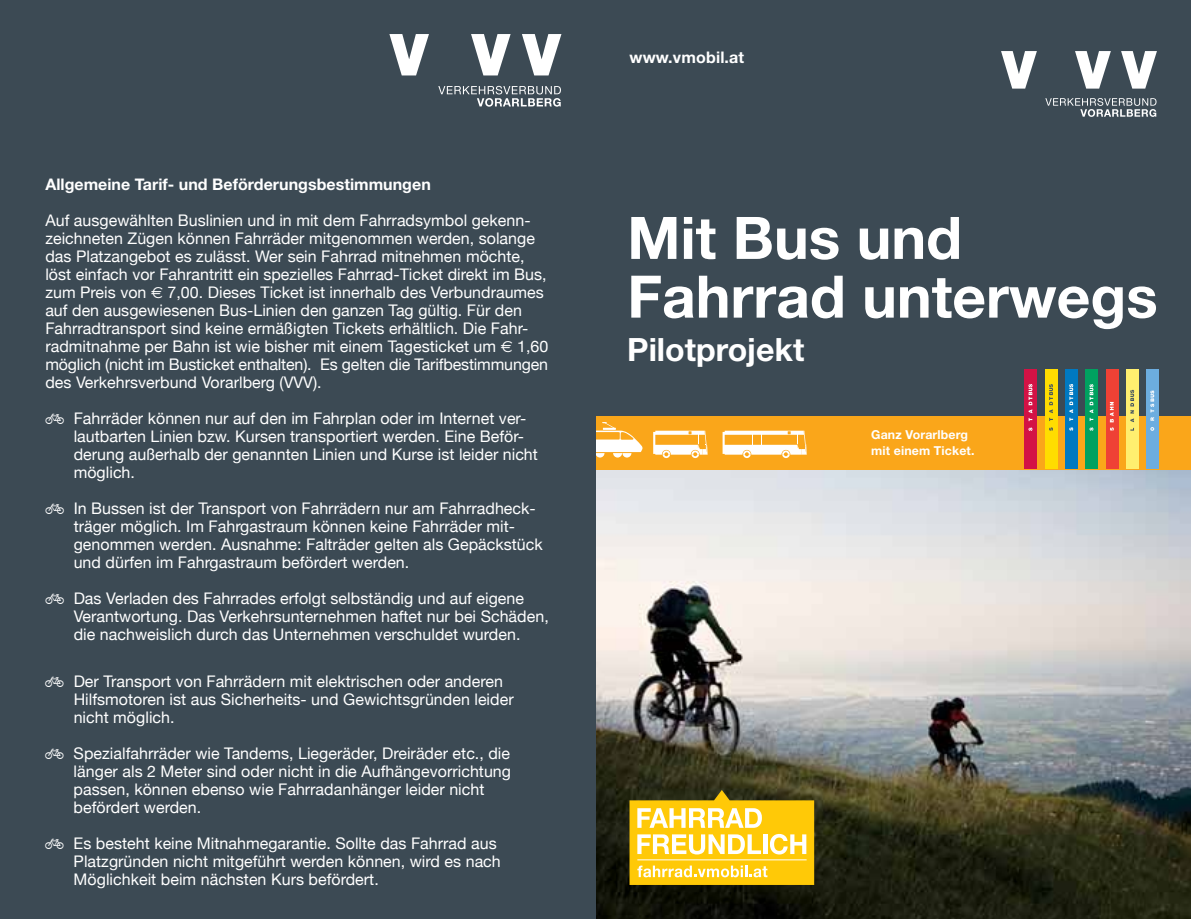
<style>
.page{position:relative;width:1191px;height:919px;background:#fff}
.page>*{position:absolute;margin:0;border:0;box-sizing:border-box;transform-origin:0 0}
.t1{font:700 58.6px/58.6px "Helvetica Neue";color:#fff}
.t2{font:700 32px "Helvetica Neue";color:#fff}
.t3{font:16px/18px "Helvetica Neue";color:#fff}
.t4{font:700 16px "Helvetica Neue";color:#fff}
.t5{font:700 12.4px/15.4px "Helvetica Neue";letter-spacing:.01em;color:#fff}
.s1{font-family:"Euro Sans"}
.s2{font-family:"Oe BB"}
</style>
<div class="page">
<img style="left:595px;top:469px;width:596px;height:449px">
<div style="left:595px;top:0;width:596px;height:419px;background:#3c4a54"></div>
<div style="left:595px;top:415px;width:596px;height:54px;background:#faa61a"></div>
<svg style="left:653px;top:430px;width:55px;height:28px"></svg>
<svg style="left:722px;top:430px;width:85px;height:28px"></svg>
<svg style="left:595px;top:422px;width:48px;height:35px"></svg>
<div style="left:1024px;top:369px;width:13px;height:100px;background:#d31245"></div>
<div style="left:1045px;top:369px;width:12px;height:100px;background:#fd0"></div>
<div style="left:1065px;top:369px;width:12px;height:100px;background:#0079c1"></div>
<div style="left:1085px;top:369px;width:13px;height:100px;background:#00a160"></div>
<div style="left:1105px;top:369px;width:13px;height:100px;background:#ef4135"></div>
<div style="left:1126px;top:369px;width:12px;height:100px;background:#ffef6f"></div>
<div style="left:1146px;top:369px;width:12px;height:100px;background:#6caddf"></div>
<svg style="left:1028px;top:427px;width:4px;height:4px"></svg>
<svg style="left:1028px;top:384px;width:4px;height:37px"></svg>
<svg style="left:1049px;top:427px;width:4px;height:4px"></svg>
<svg style="left:1049px;top:384px;width:4px;height:37px"></svg>
<svg style="left:1069px;top:427px;width:4px;height:3px"></svg>
<svg style="left:1069px;top:384px;width:4px;height:37px"></svg>
<svg style="left:1089px;top:384px;width:4px;height:37px"></svg>
<svg style="left:1109px;top:402px;width:4px;height:28px"></svg>
<svg style="left:1130px;top:390px;width:4px;height:32px"></svg>
<svg style="left:1150px;top:427px;width:4px;height:4px"></svg>
<svg style="left:1150px;top:390px;width:4px;height:30px"></svg>
<svg style="left:1001px;top:51px;width:36px;height:38px"></svg>
<svg style="left:1075px;top:51px;width:35px;height:38px"></svg>
<svg style="left:1121px;top:51px;width:36px;height:38px"></svg>
<svg style="left:1045px;top:98px;width:111px;height:19px"></svg>
<div style="left:0;top:0;width:595px;height:918px;background:#3c4a54"></div>
<svg style="left:389px;top:34px;width:40px;height:41px"></svg>
<svg style="left:471px;top:34px;width:39px;height:41px"></svg>
<svg style="left:522px;top:34px;width:39px;height:41px"></svg>
<svg style="left:438px;top:86px;width:123px;height:21px"></svg>
<svg style="left:629px;top:789px;width:185px;height:95px"></svg>
<hr style="left:637px;top:859px;width:169px;height:1px;background:#fff">
<p class="t4" style="left:45px;top:174px;width:387px">Allgemeine Tarif- und Beförderungsbestimmungen</p>
<p class="t3" style="left:45px;top:211px;width:504px">Auf ausgewählten Buslinien und in mit dem Fahrradsymbol gekenn&shy;zeichneten Zügen können Fahrräder mitgenommen werden, solange das Platzangebot es zulässt. Wer sein Fahrrad mitnehmen möchte, löst einfach vor Fahrantritt ein spezielles Fahrrad-Ticket direkt im Bus, zum Preis von <span class="s1">€</span> 7,00. Dieses Ticket ist innerhalb des Verbundraumes auf den ausgewiesenen Bus-Linien den ganzen Tag gültig. Für den Fahrradtransport sind keine ermäßigten Tickets erhältlich. Die Fahr&shy;radmitnahme per Bahn ist wie bisher mit einem Tagesticket um <span class="s1">€</span> 1,60 möglich (nicht im Busticket enthalten). Es gelten die Tarifbestimmungen des Verkehrsverbund Vorarlberg (VVV).</p>
<p class="t3" style="left:74px;top:409px;width:466px;text-indent:-28px"><span class="s2">f</span> Fahrräder können nur auf den im Fahrplan oder im Internet ver&shy;lautbarten Linien bzw. Kursen transportiert werden. Eine Beför&shy;derung außerhalb der genannten Linien und Kurse ist leider nicht möglich.</p>
<p class="t3" style="left:74px;top:499px;width:470px;text-indent:-28px"><span class="s2">f</span> In Bussen ist der Transport von Fahrrädern nur am Fahrradheck&shy;träger möglich. Im Fahrgastraum können keine Fahrräder mit&shy;genommen werden. Ausnahme: Falträder gelten als Gepäckstück und dürfen im Fahrgastraum befördert werden.</p>
<p class="t3" style="left:74px;top:589px;width:476px;text-indent:-28px"><span class="s2">f</span> Das Verladen des Fahrrades erfolgt selbständig und auf eigene<br>Verantwortung. Das Verkehrsunternehmen haftet nur bei Schäden, die nachweislich durch das Unternehmen verschuldet wurden.</p>
<p class="t3" style="left:74px;top:672px;width:441px;text-indent:-28px"><span class="s2">f</span> Der Transport von Fahrrädern mit elektrischen oder anderen<br>Hilfsmotoren ist aus Sicherheits- und Gewichtsgründen leider nicht möglich.</p>
<p class="t3" style="left:74px;top:744px;width:439px;text-indent:-28px"><span class="s2">f</span> Spezialfahrräder wie Tandems, Liegeräder, Dreiräder etc., die länger als 2 Meter sind oder nicht in die Aufhängevorrichtung passen, können ebenso wie Fahrradanhänger leider nicht befördert werden.</p>
<p class="t3" style="left:74px;top:834px;width:429px;text-indent:-28px"><span class="s2">f</span> Es besteht keine Mitnahmegarantie. Sollte das Fahrrad aus<br>Platzgründen nicht mitgeführt werden können, wird es nach<br>Möglichkeit beim nächsten Kurs befördert.</p>
<p class="t4" style="left:629px;top:48px;width:116px">www.vmobil.at</p>
<h1 class="t1" style="left:627px;top:207px;width:532px">Mit Bus und<br>Fahrrad unterwegs</h1>
<h2 class="t2" style="left:627px;top:330px;width:179px">Pilotprojekt</h2>
<p class="t5" style="left:871px;top:427px;width:105px">Ganz Vorarlberg mit einem Ticket.</p>
</div>
